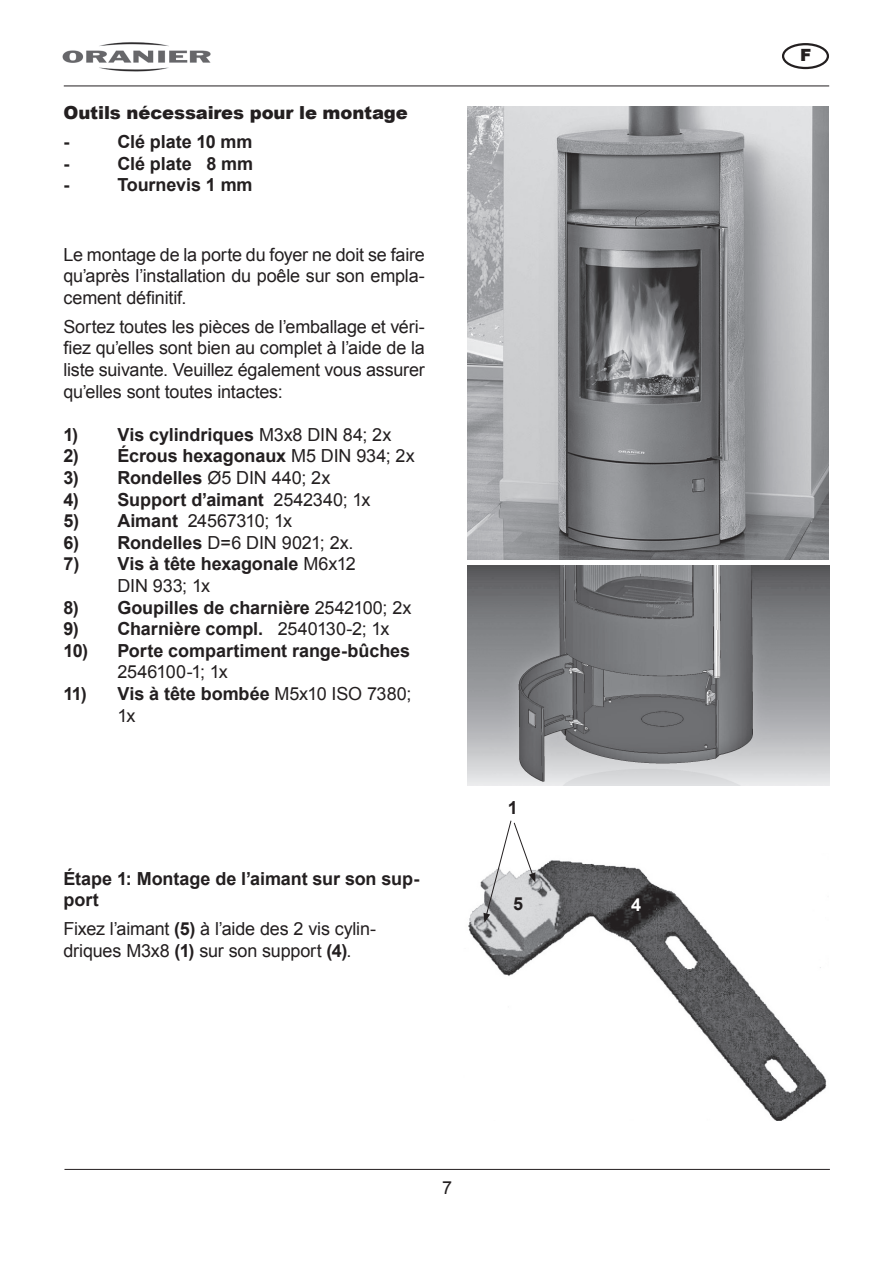
<style>
.page{position:relative;width:893px;height:1263px;background:#fff}
.page>*{position:absolute;margin:0;border:0;box-sizing:border-box;transform-origin:0 0}
.t1{font:18px/21.6px "Arial";letter-spacing:-.01em;color:#231f20;text-align:justify}
.t2{font:700 18px/21.6px "Arial";letter-spacing:-.005em;color:#231f20}
.t3{font:900 18px "Arial";letter-spacing:-.005em;color:#231f20}
.t4{font:700 18px "Arial";color:#fff}
.t5{font:900 16.8px "Arial";color:#231f20}
.s1{font-weight:400}
.s2{font-weight:700}
</style>
<div class="page">
<img style="left:62px;top:42px;width:149px;height:30px">
<hr style="left:64px;top:86px;width:765px;height:1px;background:#231f20">
<hr style="left:64px;top:1169px;width:766px;height:1px;background:#231f20">
<div style="left:782px;top:43px;width:47px;height:26px;border:2px solid #231f20;border-radius:50%"></div>
<img style="left:468px;top:860px;width:359px;height:260px">
<img style="left:467px;top:106px;width:362px;height:453px">
<svg style="left:483px;top:820px;width:52px;height:103px"></svg>
<img style="left:467px;top:566px;width:362px;height:220px">
<p class="t3" style="left:63px;top:103px;width:346px">Outils nécessaires pour le montage</p>
<p class="t2" style="left:63px;top:131px;width:7px">-</p>
<p class="t2" style="left:117px;top:131px;width:137px">Clé plate 10 mm</p>
<p class="t2" style="left:63px;top:153px;width:7px">-</p>
<p class="t2" style="left:117px;top:153px;width:137px">Clé plate 8 mm</p>
<p class="t2" style="left:63px;top:175px;width:7px">-</p>
<p class="t2" style="left:117px;top:175px;width:137px">Tournevis 1 mm</p>
<p class="t1" style="left:63px;top:244px;width:363px">Le montage de la porte du foyer ne doit se faire qu’après l’installation du poêle sur son empla&shy;cement définitif.</p>
<p class="t1" style="left:63px;top:316px;width:363px">Sortez toutes les pièces de l’emballage et véri&shy;fiez qu’elles sont bien au complet à l’aide de la liste suivante. Veuillez également vous assurer qu’elles sont toutes intactes:</p>
<p class="t2" style="left:63px;top:424px;width:329px">1) Vis cylindriques <span class="s1">M3x8 DIN 84; 2x</span></p>
<p class="t2" style="left:63px;top:446px;width:353px">2) Écrous hexagonaux <span class="s1">M5 DIN 934; 2x</span></p>
<p class="t2" style="left:63px;top:467px;width:268px">3) Rondelles <span class="s1">Ø5 DIN 440; 2x</span></p>
<p class="t2" style="left:63px;top:489px;width:308px">4) Support d’aimant <span class="s1">2542340; 1x</span></p>
<p class="t1" style="left:63px;top:510px;width:230px"><span class="s2">5) Aimant</span> 24567310; 1x</p>
<p class="t1" style="left:63px;top:532px;width:292px"><span class="s2">6) Rondelles</span> D=6 DIN 9021; 2x.</p>
<p class="t2" style="left:117px;top:554px;width:240px;text-indent:-54px">7) Vis à tête hexagonale <span class="s1">M6x12<br>DIN 933; 1x</span></p>
<p class="t2" style="left:63px;top:597px;width:350px">8) Goupilles de charnière <span class="s1">2542100; 2x</span></p>
<p class="t2" style="left:63px;top:619px;width:328px">9) Charnière compl. <span class="s1">2540130-2; 1x</span></p>
<p class="t2" style="left:63px;top:640px;width:348px">10) Porte compartiment range-bûches</p>
<p class="t1" style="left:117px;top:661px;width:112px">2546100-1; 1x</p>
<p class="t2" style="left:117px;top:683px;width:295px;text-indent:-54px">11) Vis à tête bombée <span class="s1">M5x10 ISO 7380;<br>1x</span></p>
<p class="t2" style="left:63px;top:868px;width:357px">Étape 1: Montage de l’aimant sur son sup&shy;port</p>
<p class="t1" style="left:63px;top:918px;width:314px">Fixez l’aimant <span class="s2">(5)</span> à l’aide des 2 vis cylin&shy;driques M3x8 <span class="s2">(1)</span> sur son support <span class="s2">(4)</span>.</p>
<p class="t2" style="left:508px;top:797px;width:12px">1</p>
<p class="t2" style="left:513px;top:894px;width:12px">5</p>
<p class="t4" style="left:631px;top:893px;width:12px">4</p>
<p class="t1" style="left:442px;top:1177px;width:12px">7</p>
<p class="t5" style="left:800px;top:46px;width:13px">F</p>
</div>
